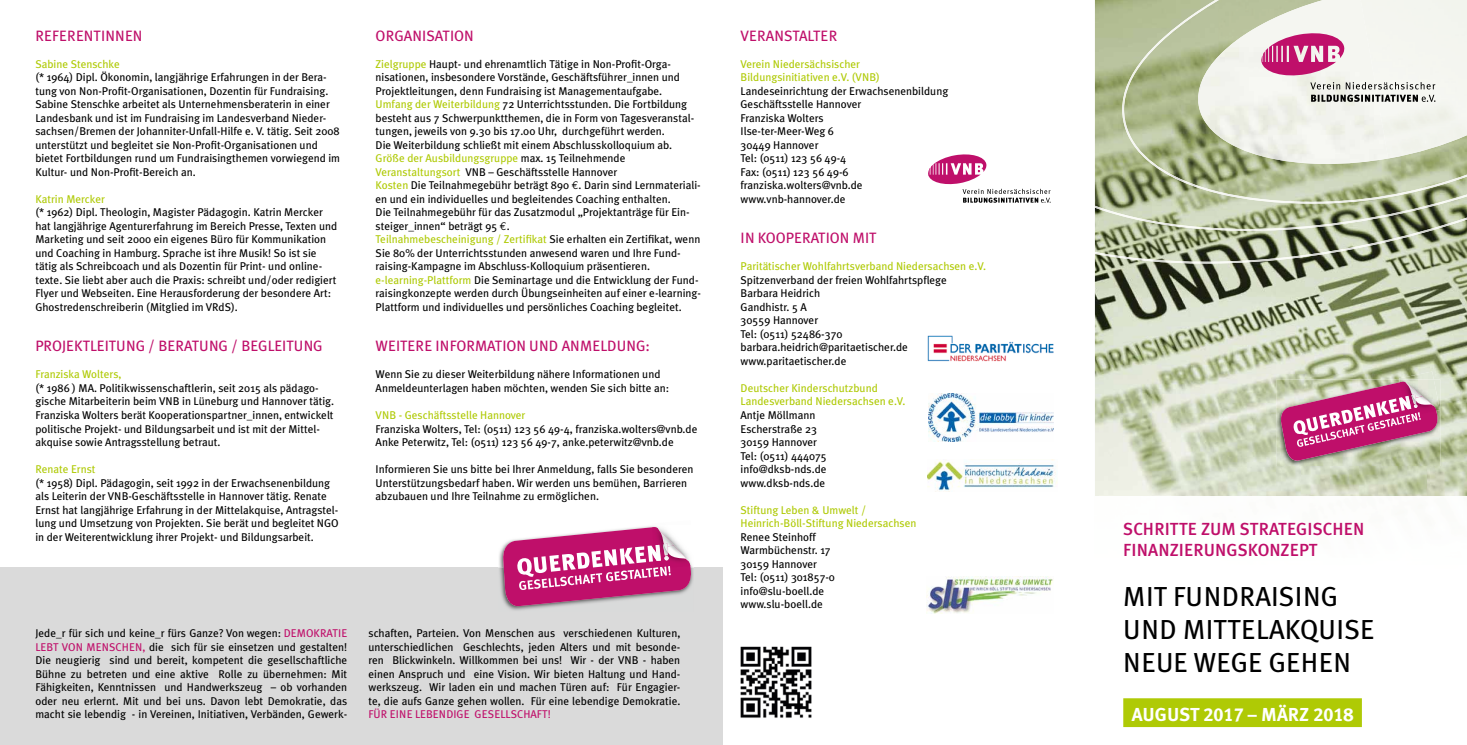
<style>
.page{position:relative;width:1467px;height:745px;background:#fff}
.page>*{position:absolute;margin:0;border:0;box-sizing:border-box;transform-origin:0 0}
.t1{font:27.5px/33px "Meta Plus";letter-spacing:.01em;color:#000}
.t2{font:18.75px "Meta Plus Bold Caps";color:#fff}
.t3{font:500 17.5px/21px "Meta Plus";letter-spacing:.005em;color:#bf0f6a}
.t4{font:15px "Meta Plus";color:#bf0f6a}
.t5{font:11.25px/13.5px "Meta Plus";color:#000}
.t6{font:11.25px/13.5px "Meta Plus";color:#afca05}
.t7{font:11.25px "Meta Plus";letter-spacing:.01em;color:#bf0f6a}
.s1{color:#afca05}
.s2{font-family:"Euro Mono"}
.s3{color:#bf0f6a}
</style>
<div class="page">
<img style="left:1095px;top:0;width:123px;height:496px">
<img style="left:1218px;top:263px;width:249px;height:150px">
<img style="left:1218px;top:413px;width:83px;height:83px">
<img style="left:1426px;top:413px;width:41px;height:83px">
<img style="left:1301px;top:465px;width:125px;height:31px">
<svg style="left:1123px;top:726px;width:239px;height:2px"></svg>
<img style="left:1095px;top:231px;width:372px;height:32px">
<img style="left:1095px;top:194px;width:372px;height:37px">
<img style="left:1122px;top:0;width:345px;height:203px">
<div style="left:0;top:567px;width:723px;height:177px;background:#dadada"></div>
<div style="left:1123px;top:697px;width:239px;height:29px;background:#afca05"></div>
<svg style="left:928px;top:0;width:167px;height:205px"></svg>
<img style="left:928px;top:393px;width:126px;height:48px">
<img style="left:927px;top:335px;width:127px;height:27px">
<img style="left:498px;top:548px;width:196px;height:62px">
<img style="left:692px;top:548px;width:2px;height:17px">
<svg style="left:502px;top:526px;width:190px;height:81px"></svg>
<img style="left:926px;top:576px;width:127px;height:37px">
<img style="left:740px;top:646px;width:72px;height:72px">
<img style="left:927px;top:459px;width:130px;height:32px">
<img style="left:1276px;top:379px;width:164px;height:86px">
<img style="left:1399px;top:371px;width:35px;height:8px">
<img style="left:1399px;top:379px;width:41px;height:2px">
<svg style="left:1279px;top:381px;width:161px;height:81px"></svg>
<h3 class="t4" style="left:35px;top:27px;width:109px">REFERENTINNEN</h3>
<p class="t6" style="left:35px;top:57px;width:86px">Sabine Stenschke</p>
<p class="t5" style="left:35px;top:70px;width:306px">(* 1964) Dipl. Ökonomin, langjährige Erfahrungen in der Bera&shy;tung von Non-Profit-Organisationen, Dozentin für Fundraising.<br>Sabine Stenschke arbeitet als Unternehmensberaterin in einer Landesbank und ist im Fundraising im Landesverband Nieder&shy;sachsen/Bremen der Johanniter-Unfall-Hilfe e. V. tätig. Seit 2008 unterstützt und begleitet sie Non-Profit-Organisationen und bietet Fortbildungen rund um Fundraisingthemen vorwiegend im Kultur- und Non-Profit-Bereich an.</p>
<p class="t6" style="left:35px;top:192px;width:71px">Katrin Mercker</p>
<p class="t5" style="left:35px;top:205px;width:303px">(* 1962) Dipl. Theologin, Magister Pädagogin. Katrin Mercker hat langjährige Agenturerfahrung im Bereich Presse, Texten und Marketing und seit 2000 ein eigenes Büro für Kommunikation und Coaching in Hamburg. Sprache ist ihre Musik! So ist sie tätig als Schreibcoach und als Dozentin für Print- und online&shy;texte. Sie liebt aber auch die Praxis: schreibt und/oder redigiert Flyer und Webseiten. Eine Herausforderung der besondere Art:<br>Ghostredenschreiberin (Mitglied im VRdS).</p>
<h3 class="t4" style="left:35px;top:337px;width:289px">PROJEKTLEITUNG / BERATUNG / BEGLEITUNG</h3>
<p class="t6" style="left:35px;top:367px;width:88px">Franziska Wolters,</p>
<p class="t5" style="left:35px;top:381px;width:300px">(* 1986 ) MA. Politikwissenschaftlerin, seit 2015 als pädago&shy;gische Mitarbeiterin beim VNB in Lüneburg und Hannover tätig.<br>Franziska Wolters berät Kooperationspartner_innen, entwickelt politische Projekt- und Bildungsarbeit und ist mit der Mittel&shy;akquise sowie Antragsstellung betraut.</p>
<p class="t6" style="left:35px;top:462px;width:62px">Renate Ernst</p>
<p class="t5" style="left:35px;top:475px;width:305px">(* 1958) Dipl. Pädagogin, seit 1992 in der Erwachsenenbildung als Leiterin der VNB-Geschäftsstelle in Hannover tätig. Renate Ernst hat langjährige Erfahrung in der Mittelakquise, Antragstel&shy;lung und Umsetzung von Projekten. Sie berät und begleitet NGO in der Weiterentwicklung ihrer Projekt- und Bildungsarbeit.</p>
<h3 class="t4" style="left:376px;top:27px;width:100px">ORGANISATION</h3>
<p class="t5" style="left:376px;top:57px;width:327px"><span class="s1">Zielgruppe</span> Haupt- und ehrenamtlich Tätige in Non-Profit- Orga&shy;nisationen, insbesondere Vorstände, Geschäftsführer_innen und Projektleitungen, denn Fundraising ist Managementaufgabe.<br><span class="s1">Umfang der Weiterbildung</span> 72 Unterrichtsstunden. Die Fortbildung besteht aus 7 Schwerpunktthemen, die in Form von Tagesveranstal&shy;tungen, jeweils von 9.30 bis 17.00 Uhr, durchgeführt werden.<br>Die Weiterbildung schließt mit einem Abschlusskolloquium ab.<br><span class="s1">Größe der Ausbildungsgruppe</span> max. 15 Teilnehmende <span class="s1">Veranstaltungsort</span> VNB – Geschäftsstelle Hannover<br><span class="s1">Kosten</span> Die Teilnahmegebühr beträgt 890 <span class="s2">€</span>. Darin sind Lernmateriali&shy;en und ein individuelles und begleitendes Coaching enthalten.<br>Die Teilnahmegebühr für das Zusatzmodul „Projektanträge für Ein&shy;steiger_innen“ beträgt 95 <span class="s2">€</span>.<br><span class="s1">Teilnahmebescheinigung / Zertifikat</span> Sie erhalten ein Zertifikat, wenn Sie 80% der Unterrichtsstunden anwesend waren und Ihre Fund&shy;raising-Kampagne im Abschluss-Kolloquium präsentieren. <span class="s1">e-learning-Plattform</span> Die Seminartage und die Entwicklung der Fund&shy;raisingkonzepte werden durch Übungseinheiten auf einer e-learning-Plattform und individuelles und persönliches Coaching begleitet.</p>
<h3 class="t4" style="left:376px;top:337px;width:276px">WEITERE INFORMATION UND ANMELDUNG:</h3>
<p class="t5" style="left:376px;top:367px;width:295px">Wenn Sie zu dieser Weiterbildung nähere Informationen und<br>Anmeldeunterlagen haben möchten, wenden Sie sich bitte an:</p>
<p class="t6" style="left:376px;top:408px;width:151px">VNB - Geschäftsstelle Hannover</p>
<p class="t5" style="left:376px;top:421px;width:323px">Franziska Wolters, Tel: (0511) 123 56 49-4, franziska.wolters@vnb.de<br>Anke Peterwitz, Tel: (0511) 123 56 49-7, anke.peterwitz@vnb.de</p>
<p class="t5" style="left:376px;top:462px;width:319px">Informieren Sie uns bitte bei Ihrer Anmeldung, falls Sie besonderen<br>Unterstützungsbedarf haben. Wir werden uns bemühen, Barrieren abzubauen und Ihre Teilnahme zu ermöglichen.</p>
<p class="t5" style="left:35px;top:626px;width:313px;text-align:justify">Jede_r für sich und keine_r fürs Ganze? Von wegen: <span class="s3">DEMO KRATIE LEBT VON MENSCHEN,</span> die sich für sie einsetzen und gestalten!<br>Die neugierig sind und bereit, kompetent die gesellschaftliche Bühne zu betreten und eine aktive Rolle zu übernehmen: Mit Fähigkeiten, Kenntnissen und Handwerkszeug – ob vorhanden oder neu erlernt. Mit und bei uns. Davon lebt Demokratie, das macht sie lebendig - in Vereinen, Initiativen, Verbänden, Gewerk-</p>
<p class="t5" style="left:369px;top:626px;width:313px;text-align:justify">schaften, Parteien. Von Menschen aus verschiedenen Kulturen, unterschiedlichen Geschlechts, jeden Alters und mit besonde&shy;ren Blickwinkeln. Willkommen bei uns! Wir - der VNB - haben einen Anspruch und eine Vision. Wir bieten Haltung und Hand&shy;werkszeug. Wir laden ein und machen Türen auf: Für Engagier&shy;te, die aufs Ganze gehen wollen. Für eine lebendige Demokratie.</p>
<p class="t7" style="left:369px;top:707px;width:184px">FÜR EINE LEBENDIGE GESELLSCHAFT!</p>
<h3 class="t4" style="left:741px;top:27px;width:98px">VERANSTALTER</h3>
<p class="t6" style="left:741px;top:57px;width:141px">Verein Niedersächsischer<br>Bildungsinitiativen e.V. (VNB)</p>
<p class="t5" style="left:741px;top:84px;width:209px">Landeseinrichtung der Erwachsenenbildung<br>Geschäftsstelle Hannover<br>Franziska Wolters<br>Ilse-ter-Meer-Weg 6<br>30449 Hannover<br>Tel: (0511) 123 56 49-4<br>Fax: (0511) 123 56 49-6 franziska.wolters@vnb.de www.vnb-hannover.de</p>
<h3 class="t4" style="left:741px;top:229px;width:138px">IN KOOPERATION MIT</h3>
<p class="t6" style="left:741px;top:259px;width:247px">Paritätischer Wohlfahrtsverband Niedersachsen e.V.</p>
<p class="t5" style="left:741px;top:273px;width:208px">Spitzenverband der freien Wohlfahrtspflege<br>Barbara Heidrich<br>Gandhistr. 5 A<br>30559 Hannover<br>Tel: (0511) 52486-370 barbara.heidrich@paritaetischer.de www.paritaetischer.de</p>
<p class="t6" style="left:741px;top:381px;width:166px">Deutscher Kinderschutzbund<br>Landesverband Niedersachsen e.V.</p>
<p class="t5" style="left:741px;top:408px;width:88px">Antje Möllmann<br>Escherstraße 23<br>30159 Hannover<br>Tel: (0511) 444075 info@dksb-nds.de www.dksb-nds.de</p>
<p class="t6" style="left:741px;top:502px;width:177px">Stiftung Leben &amp; Umwelt /<br>Heinrich-Böll-Stiftung Niedersachsen</p>
<p class="t5" style="left:741px;top:529px;width:96px">Renee Steinhoff<br>Warmbüchenstr. 17<br>30159 Hannover<br>Tel: (0511) 301857-0 info@slu-boell.de www.slu-boell.de</p>
<h3 class="t3" style="left:1123px;top:517px;width:243px">SCHRITTE ZUM STRATEGISCHEN<br>FINANZIERUNGSKONZEPT</h3>
<h1 class="t1" style="left:1123px;top:579px;width:253px">MIT FUNDRAISING<br>UND MITTELAKQUISE<br>NEUE WEGE GEHEN</h1>
<h2 class="t2" style="left:1132px;top:703px;width:223px">AUGUST 2017 – MÄRZ 2018</h2>
</div>
